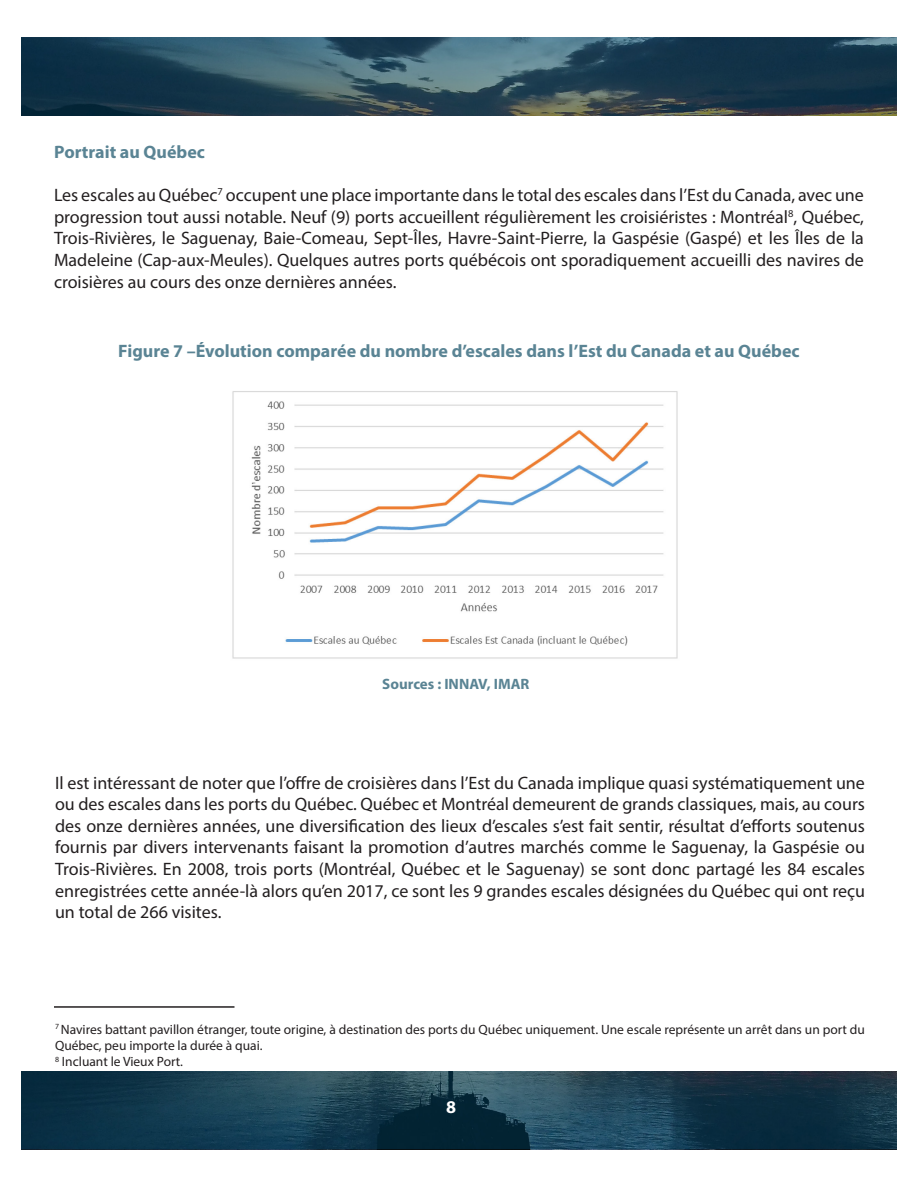
<style>
.page{position:relative;width:918px;height:1188px;background:#fff}
.page>*{position:absolute;margin:0;border:0;box-sizing:border-box;transform-origin:0 0}
.t1{font:18px/21.6px "Myriad Pro";color:#231f20;text-align:justify}
.t2{font:700 18px "Myriad Pro";color:#5a8494}
.t3{font:700 18px "Myriad Pro";color:#fff}
.t4{font:700 15px "Myriad Pro";color:#5a8494}
.t5{font:13.5px/16.2px "Myriad Pro";color:#231f20}
</style>
<div class="page">
<img style="left:22px;top:1071px;width:874px;height:78px">
<img style="left:22px;top:38px;width:874px;height:78px">
<img style="left:232px;top:391px;width:446px;height:268px">
<hr style="left:54px;top:1006px;width:180px;height:2px;background:#231f20">
<p class="t2" style="left:54px;top:140px;width:152px">Portrait au Québec</p>
<p class="t1" style="left:54px;top:184px;width:811px">Les escales au Québec<sup>7</sup> occupent une place importante dans le total des escales dans l’Est du Canada, avec une progression tout aussi notable. Neuf (9) ports accueillent régulièrement les croisiéristes : Montréal<sup>8</sup>, Québec, Trois-Rivières, le Saguenay, Baie-Comeau, Sept-Îles, Havre-Saint-Pierre, la Gaspésie (Gaspé) et les Îles de la Madeleine (Cap-aux-Meules). Quelques autres ports québécois ont sporadiquement accueilli des navires de croisières au cours des onze dernières années.</p>
<p class="t2" style="left:118px;top:340px;width:683px">Figure 7 –Évolution comparée du nombre d’escales dans l’Est du Canada et au Québec</p>
<p class="t4" style="left:382px;top:674px;width:149px">Sources : INNAV, IMAR</p>
<p class="t1" style="left:55px;top:771px;width:812px">Il est intéressant de noter que l’offre de croisières dans l’Est du Canada implique quasi systématiquement une ou des escales dans les ports du Québec. Québec et Montréal demeurent de grands classiques, mais, au cours des onze dernières années, une diversification des lieux d’escales s’est fait sentir, résultat d’efforts soutenus fournis par divers intervenants faisant la promotion d’autres marchés comme le Saguenay, la Gaspésie ou Trois-Rivières. En 2008, trois ports (Montréal, Québec et le Saguenay) se sont donc partagé les 84 escales enregistrées cette année-là alors qu’en 2017, ce sont les 9 grandes escales désignées du Québec qui ont reçu un total de 266 visites.</p>
<p class="t5" style="left:55px;top:1021px;width:811px"><sup>7</sup> Navires battant pavillon étranger, toute origine, à destination des ports du Québec uniquement. Une escale représente un arrêt dans un port du<br>Québec, peu importe la durée à quai.</p>
<p class="t5" style="left:55px;top:1053px;width:130px"><sup>8</sup> Incluant le Vieux Port.</p>
<p class="t3" style="left:446px;top:1096px;width:11px">8</p>
</div>
